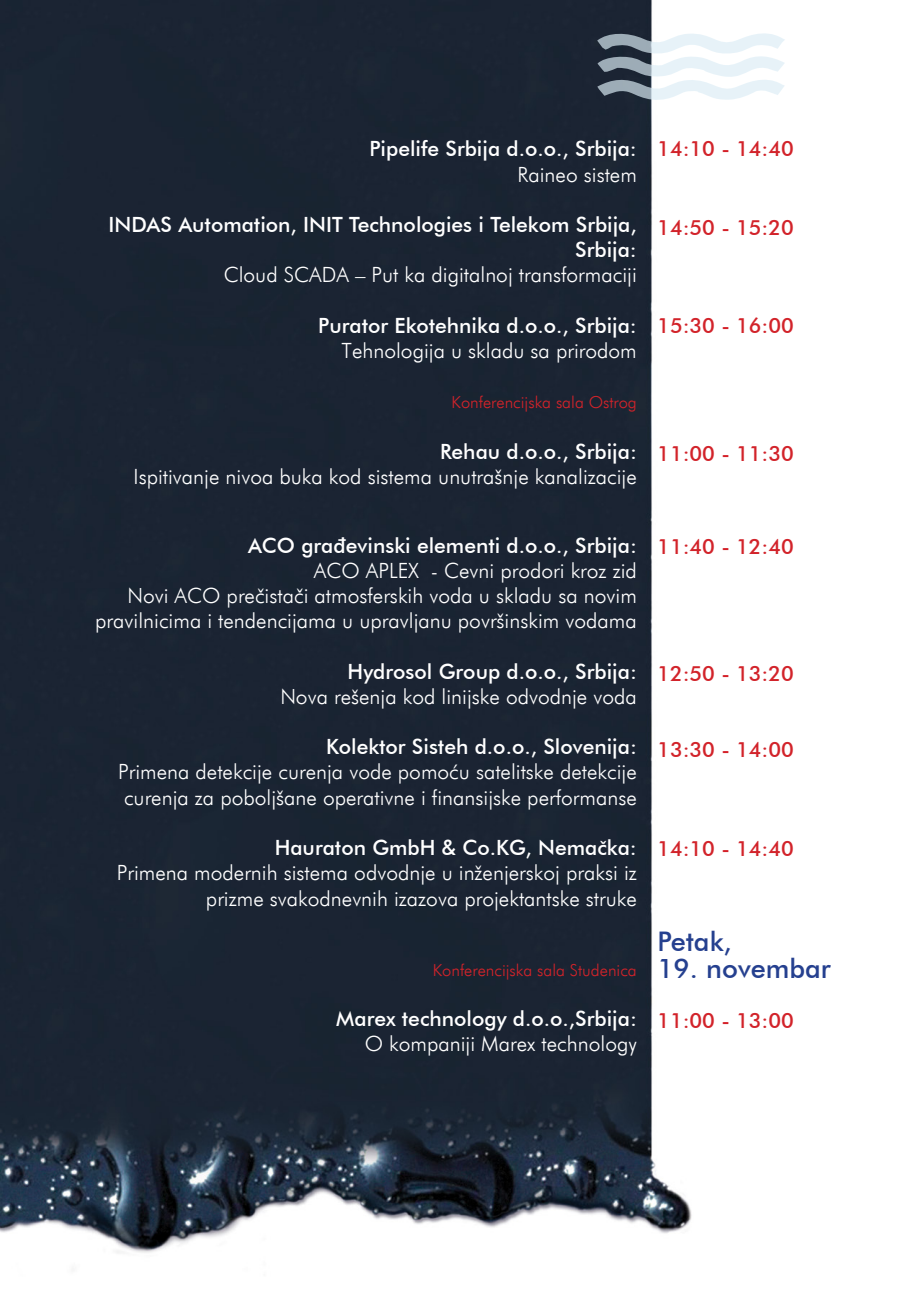
<style>
.page{position:relative;width:919px;height:1289px;background:#fff}
.page>*{position:absolute;margin:0;border:0;box-sizing:border-box;transform-origin:0 0}
.t1{font:500 27px "Futura BT";color:#25408f}
.t2{font:300 21px/25.2px "Futura BT";color:#fff;text-align:right}
.t3{font:500 21px/25.2px "Futura BT";color:#fff;text-align:right}
.t4{font:500 21px "Futura BT";color:#d2232a}
.t5{font:300 16.5px "Futura BT";color:#d2232a}
.s1{color:#d41f27}
</style>
<div class="page">
<img style="left:0;top:0;width:692px;height:1253px">
<svg style="left:597px;top:33px;width:188px;height:67px"></svg>
<p class="t3" style="left:369px;top:136px;width:269px">Pipelife Srbija d.o.o., Srbija:</p>
<p class="t2" style="left:517px;top:161px;width:121px">Raineo sistem</p>
<p class="t3" style="left:108px;top:212px;width:530px">INDAS Automation, INIT Technologies i Telekom Srbija,<br>Srbija:</p>
<p class="t2" style="left:224px;top:262px;width:414px">Cloud SCADA – Put ka digitalnoj transformaciji</p>
<p class="t3" style="left:318px;top:312px;width:320px">Purator Ekotehnika d.o.o., Srbija:</p>
<p class="t2" style="left:341px;top:338px;width:297px">Tehnologija u skladu sa prirodom</p>
<p class="t5" style="left:451px;top:392px;width:187px">Konferencijska sala Ostrog</p>
<p class="t3" style="left:440px;top:438px;width:198px">Rehau d.o.o., Srbija:</p>
<p class="t2" style="left:134px;top:464px;width:505px">Ispitivanje nivoa buka kod sistema unutra{nje kanalizacije</p>
<p class="t3" style="left:248px;top:532px;width:390px">ACO građevinski elementi d.o.o., Srbija:</p>
<p class="t2" style="left:95px;top:557px;width:543px">ACO APLEX - Cevni prodori kroz zid<br>Novi ACO prečistači atmosferskih voda u skladu sa novim pravilnicima i tendencijama u upravljanu povr{inskim vodama</p>
<p class="t3" style="left:347px;top:658px;width:291px">Hydrosol Group d.o.o., Srbija:</p>
<p class="t2" style="left:280px;top:683px;width:358px">Nova re{enja kod linijske odvodnje voda</p>
<p class="t3" style="left:326px;top:734px;width:312px">Kolektor Sisteh d.o.o., Slovenija:</p>
<p class="t2" style="left:118px;top:759px;width:520px;text-align:left">Primena detekcije curenja vode pomoću satelitske detekcije curenja za pobolj{ane operativne i finansijske performanse</p>
<p class="t3" style="left:275px;top:834px;width:363px">Hauraton GmbH &amp; Co.KG, Nemačka:</p>
<p class="t2" style="left:117px;top:860px;width:521px">Primena modernih sistema odvodnje u inženjerskoj praksi iz prizme svakodnevnih izazova projektantske struke</p>
<p class="t5" style="left:432px;top:959px;width:206px">Konferencijska sala Studenica</p>
<p class="t3" style="left:336px;top:1005px;width:302px">Marex technology d.o.o.,Srbija:</p>
<p class="t2" style="left:364px;top:1031px;width:274px">O kompaniji Marex technology</p>
<p class="t4" style="left:657px;top:136px;width:138px">14:10 <span class="s1">-</span> 14:40</p>
<p class="t4" style="left:657px;top:215px;width:138px">14:50 <span class="s1">-</span> 15:20</p>
<p class="t4" style="left:657px;top:313px;width:138px">15:30 <span class="s1">-</span> 16:00</p>
<p class="t4" style="left:657px;top:441px;width:138px">11:00 <span class="s1">-</span> 11:30</p>
<p class="t4" style="left:657px;top:534px;width:138px">11:40 <span class="s1">-</span> 12:40</p>
<p class="t4" style="left:657px;top:661px;width:138px">12:50 <span class="s1">-</span> 13:20</p>
<p class="t4" style="left:657px;top:736px;width:138px">13:30 <span class="s1">-</span> 14:00</p>
<p class="t4" style="left:657px;top:835px;width:138px">14:10 <span class="s1">-</span> 14:40</p>
<p class="t1" style="left:657px;top:925px;width:76px">Petak,</p>
<p class="t1" style="left:657px;top:952px;width:175px">19. novembar</p>
<p class="t4" style="left:657px;top:1007px;width:138px">11:00 <span class="s1">-</span> 13:00</p>
</div>
